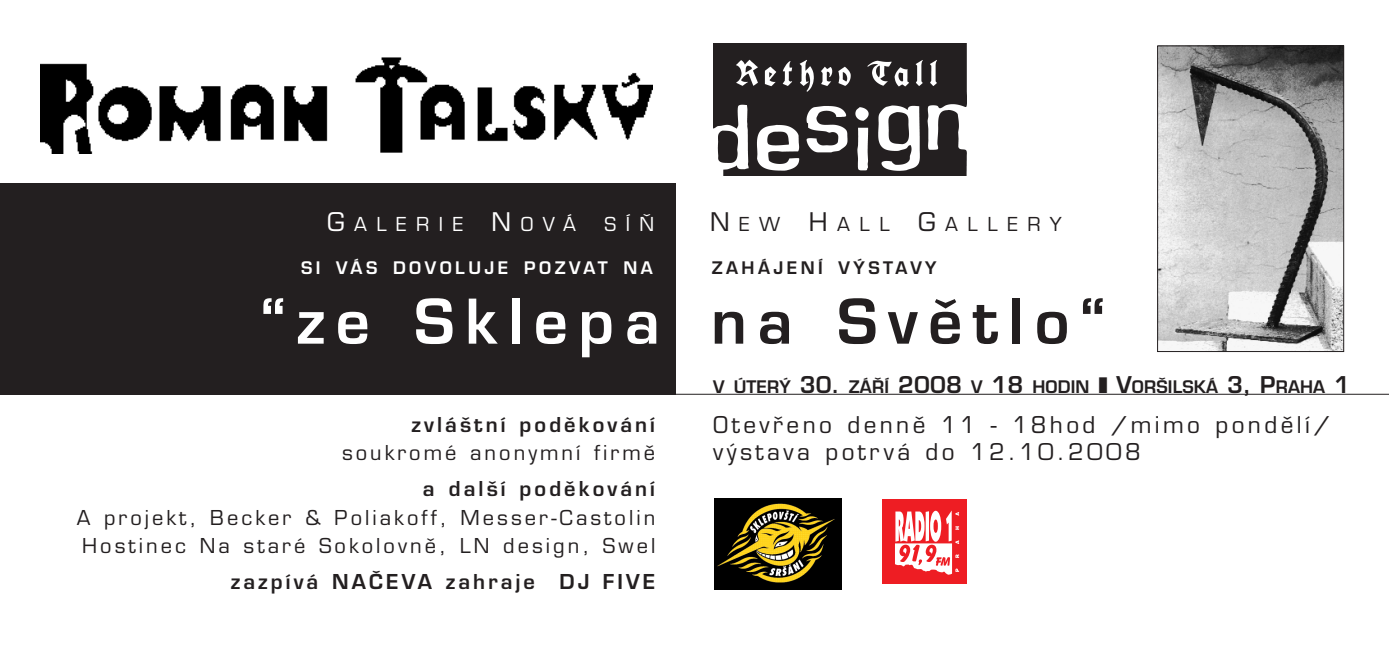
<style>
.page{position:relative;width:1389px;height:660px;background:#fff}
.page>*{position:absolute;margin:0;border:0;box-sizing:border-box;transform-origin:0 0}
.t1{font:600 60px "Eurostile CE";letter-spacing:.175em;color:#fff}
.t2{font:500 22.5px/27.5px "Eurostile CE";letter-spacing:.15em;color:#231f20}
.t3{font:500 20px/28.5px "Eurostile CE";letter-spacing:.15em;color:#231f20}
.t4{font:600 20px "Eurostile CE";letter-spacing:.155em;color:#231f20}
.t5{font:500 18.75px "Eurostile CE";letter-spacing:.505em;color:#fff}
.t6{font:500 18.75px "Eurostile CE";letter-spacing:.505em;color:#231f20}
.t7{font:600 17px "Eurostile CE";letter-spacing:.01em;color:#231f20}
.t8{font:600 17px "Eurostile CE";letter-spacing:.205em;color:#fff}
.t9{font:600 17px "Eurostile CE";letter-spacing:.205em;color:#231f20}
.s1{font-size:25px}
.s2{color:#231f20}
.s3{font-size:22.5px}
</style>
<div class="page">
<img style="left:1159px;top:47px;width:183px;height:302px">
<div style="left:1157px;top:45px;width:187px;height:306px;border:1px solid #231f20"></div>
<div style="left:0;top:183px;width:676px;height:211px;background:#231f20"></div>
<img style="left:714px;top:498px;width:127px;height:90px">
<img style="left:713px;top:43px;width:253px;height:133px">
<img style="left:41px;top:57px;width:612px;height:97px">
<hr style="left:666px;top:393px;width:723px;height:1px;background:#231f20">
<div style="left:882px;top:498px;width:85px;height:85px;background:#ee1d23"></div>
<svg style="left:895px;top:510px;width:64px;height:64px"></svg>
<p class="t5" style="left:327px;top:217px;width:250px"><span class="s1">G</span>ALERIE <span class="s1">N</span>OVÁ</p>
<p class="t5" style="left:604px;top:217px;width:51px">SÍŇ</p>
<p class="t6" style="left:710px;top:217px;width:353px"><span class="s1">N</span>EW <span class="s1">H</span>ALL <span class="s1">G</span>ALLERY</p>
<p class="t8" style="left:301px;top:260px;width:353px">SI VÁS DOVOLUJE POZVAT NA</p>
<p class="t9" style="left:712px;top:260px;width:226px">ZAHÁJENÍ VÝSTAVY</p>
<h1 class="t1" style="left:261px;top:298px;width:846px">“ze Sklepa <span class="s2">na Světlo“</span></h1>
<p class="t4" style="left:411px;top:416px;width:245px">zvláštní poděkování</p>
<p class="t3" style="left:342px;top:440px;width:315px">soukromé anonymní firmě</p>
<p class="t4" style="left:423px;top:481px;width:234px">a další poděkování</p>
<p class="t3" style="left:77px;top:505px;width:580px">A projekt, Becker &amp; Poliakoff, Messer-Castolin<br>Hostinec Na staré Sokolovně, LN design, Swel</p>
<p class="t4" style="left:231px;top:574px;width:426px">zazpívá NAČEVA zahraje DJ FIVE</p>
<p class="t7" style="left:713px;top:380px;width:638px">V ÚTERÝ <span class="s3">30.</span> ZÁŘÍ <span class="s3">2008</span> V <span class="s3">18</span> HODIN ❚ <span class="s3">V</span>ORŠILSKÁ <span class="s3">3, P</span>RAHA <span class="s3">1</span></p>
<p class="t2" style="left:713px;top:413px;width:618px">Otevřeno denně 11 - 18hod /mimo pondělí/ výstava potrvá do 12.10.2008</p>
</div>
